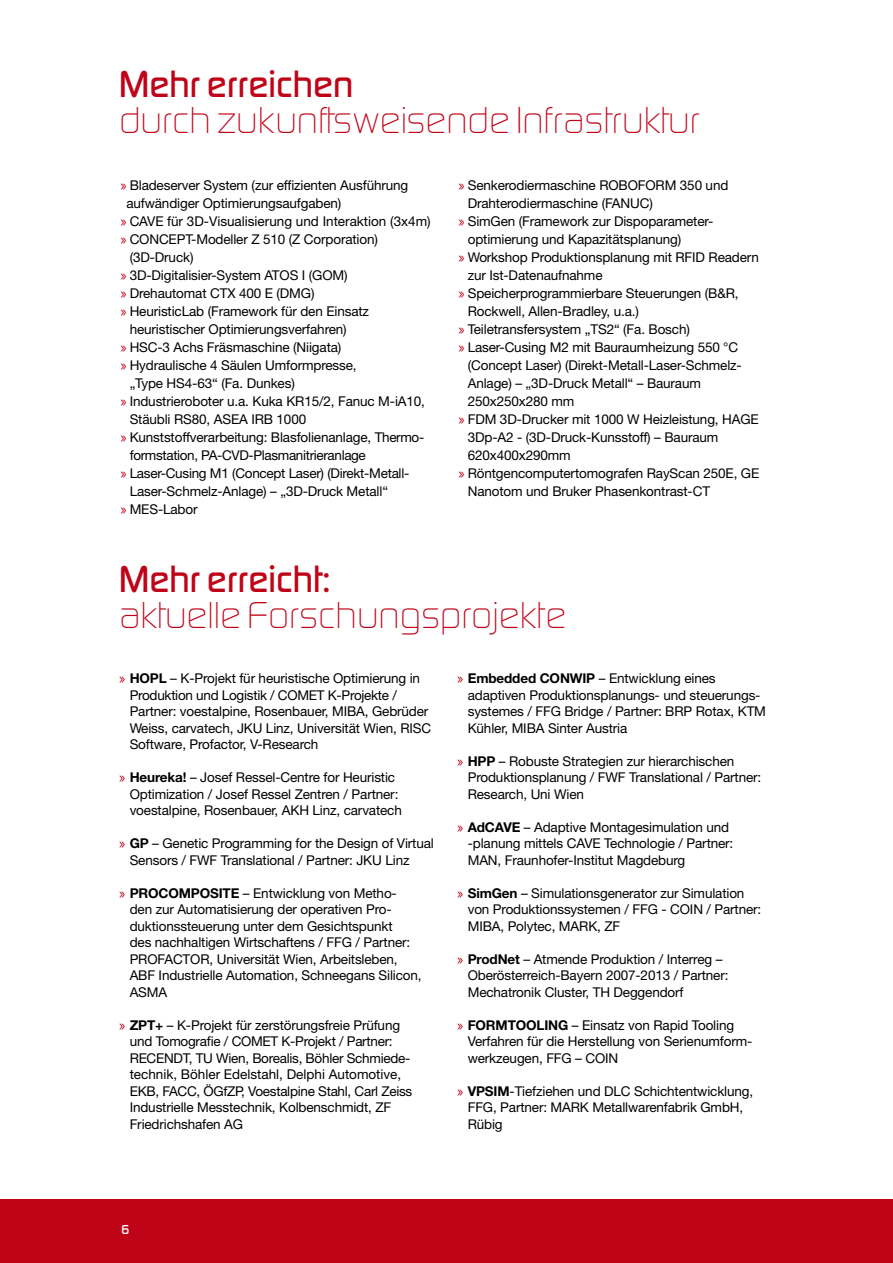
<style>
.page{position:relative;width:893px;height:1263px;background:#fff}
.page>*{position:absolute;margin:0;border:0;box-sizing:border-box;transform-origin:0 0}
.t1{font:300 39px "Digital Sans EF";letter-spacing:.01em;color:#c00418}
.t2{font:500 39px "Digital Sans EF";color:#c00418}
.t3{font:13.5px/16.5px "Helvetica Neue LT Std";letter-spacing:-.01em;color:#000}
.t4{font:500 13.5px "Digital Sans EF";color:#fff}
.s1{font-family:"Digital Sans EF";font-weight:500;color:#c00418}
.s2{font-weight:700}
</style>
<div class="page">
<div style="left:0;top:1199px;width:893px;height:64px;background:#c00418"></div>
<hr style="left:892px;top:180px;width:1px;height:965px;background:#e3e4e4">
<h1 class="t2" style="left:119px;top:61px;width:236px">Mehr erreichen</h1>
<h1 class="t1" style="left:119px;top:98px;width:582px">durch zukunftsweisende Infrastruktur</h1>
<p class="t3" style="left:121px;top:177px;width:289px"><span class="s1">»</span> Bladeserver System (zur effizienten Ausführung</p>
<p class="t3" style="left:126px;top:195px;width:216px">aufwändiger Optimierungsaufgaben)</p>
<p class="t3" style="left:121px;top:213px;width:312px"><span class="s1">»</span> CAVE für 3D-Visualisierung und Interaktion (3x4m)</p>
<p class="t3" style="left:121px;top:231px;width:259px"><span class="s1">»</span> CONCEPT-Modeller Z 510 (Z Corporation)</p>
<p class="t3" style="left:130px;top:249px;width:65px">(3D-Druck)</p>
<p class="t3" style="left:121px;top:267px;width:229px"><span class="s1">»</span> 3D-Digitalisier-System ATOS I (GOM)</p>
<p class="t3" style="left:121px;top:285px;width:195px"><span class="s1">»</span> Drehautomat CTX 400 E (DMG)</p>
<p class="t3" style="left:121px;top:303px;width:250px"><span class="s1">»</span> HeuristicLab (Framework für den Einsatz</p>
<p class="t3" style="left:130px;top:321px;width:219px">heuristischer Optimierungsverfahren)</p>
<p class="t3" style="left:121px;top:339px;width:222px"><span class="s1">»</span> HSC-3 Achs Fräsmaschine (Niigata)</p>
<p class="t3" style="left:121px;top:357px;width:238px"><span class="s1">»</span> Hydraulische 4 Säulen Umformpresse,</p>
<p class="t3" style="left:130px;top:375px;width:167px">„Type HS4-63“ (Fa. Dunkes)</p>
<p class="t3" style="left:121px;top:393px;width:306px"><span class="s1">»</span> Industrieroboter u.a. Kuka KR15/2, Fanuc M-iA10,</p>
<p class="t3" style="left:130px;top:411px;width:178px">Stäubli RS80, ASEA IRB 1000</p>
<p class="t3" style="left:121px;top:429px;width:305px"><span class="s1">»</span> Kunststoffverarbeitung: Blasfolienanlage, Thermo-</p>
<p class="t3" style="left:130px;top:447px;width:238px">formstation, PA-CVD-Plasmanitrieranlage</p>
<p class="t3" style="left:121px;top:465px;width:290px"><span class="s1">»</span> Laser-Cusing M1 (Concept Laser) (Direkt-Metall-</p>
<p class="t3" style="left:130px;top:483px;width:260px">Laser-Schmelz-Anlage) – „3D-Druck Metall“</p>
<p class="t3" style="left:121px;top:501px;width:79px"><span class="s1">»</span> MES-Labor</p>
<p class="t3" style="left:459px;top:177px;width:271px"><span class="s1">»</span> Senkerodiermaschine ROBOFORM 350 und</p>
<p class="t3" style="left:468px;top:195px;width:187px">Drahterodiermaschine (FANUC)</p>
<p class="t3" style="left:459px;top:213px;width:256px"><span class="s1">»</span> SimGen (Framework zur Dispoparameter-</p>
<p class="t3" style="left:468px;top:231px;width:215px">optimierung und Kapazitätsplanung)</p>
<p class="t3" style="left:459px;top:249px;width:302px"><span class="s1">»</span> Workshop Produktionsplanung mit RFID Readern</p>
<p class="t3" style="left:468px;top:267px;width:136px">zur Ist-Datenaufnahme</p>
<p class="t3" style="left:459px;top:285px;width:282px"><span class="s1">»</span> Speicherprogrammierbare Steuerungen (B&amp;R,</p>
<p class="t3" style="left:468px;top:303px;width:173px">Rockwell, Allen-Bradley, u.a.)</p>
<p class="t3" style="left:459px;top:321px;width:233px"><span class="s1">»</span> Teiletransfersystem „TS2“ (Fa. Bosch)</p>
<p class="t3" style="left:459px;top:339px;width:281px"><span class="s1">»</span> Laser-Cusing M2 mit Bauraumheizung 550 °C</p>
<p class="t3" style="left:468px;top:357px;width:276px">(Concept Laser) (Direkt-Metall-Laser-Schmelz-</p>
<p class="t3" style="left:468px;top:375px;width:235px">Anlage) – „3D-Druck Metall“ – Bauraum</p>
<p class="t3" style="left:468px;top:393px;width:108px">250x250x280 mm</p>
<p class="t3" style="left:459px;top:411px;width:302px"><span class="s1">»</span> FDM 3D-Drucker mit 1000 W Heizleistung, HAGE</p>
<p class="t3" style="left:468px;top:429px;width:252px">3Dp-A2 - (3D-Druck-Kunsstoff) – Bauraum</p>
<p class="t3" style="left:468px;top:447px;width:104px">620x400x290mm</p>
<p class="t3" style="left:459px;top:465px;width:302px"><span class="s1">»</span> Röntgencomputertomografen RayScan 250E, GE</p>
<p class="t3" style="left:468px;top:483px;width:244px">Nanotom und Bruker Phasenkontrast-CT</p>
<h1 class="t2" style="left:119px;top:555px;width:213px">Mehr erreicht:</h1>
<h1 class="t1" style="left:119px;top:592px;width:448px">aktuelle Forschungsprojekte</h1>
<p class="t3" style="left:130px;top:670px;width:303px;text-indent:-11px"><span class="s1">»</span> <span class="s2">HOPL</span> – K-Projekt für heuristische Optimierung in Produktion und Logistik / COMET K-Projekte / Partner: voestalpine, Rosenbauer, MIBA, Gebrüder Weiss, carvatech, JKU Linz, Universität Wien, RISC Software, Profactor, V-Research</p>
<p class="t3" style="left:130px;top:769px;width:274px;text-indent:-11px"><span class="s1">»</span> <span class="s2">Heureka!</span> – Josef Ressel-Centre for Heuristic<br>Optimization / Josef Ressel Zentren / Partner: voestalpine, Rosenbauer, AKH Linz, carvatech</p>
<p class="t3" style="left:130px;top:835px;width:306px;text-indent:-11px"><span class="s1">»</span> <span class="s2">GP</span> – Genetic Programming for the Design of Virtual<br>Sensors / FWF Translational / Partner: JKU Linz</p>
<p class="t3" style="left:130px;top:884px;width:293px;text-indent:-11px"><span class="s1">»</span> <span class="s2">PROCOMPOSITE</span> – Entwicklung von Metho&shy;den zur Automatisierung der operativen Pro&shy;duktionssteuerung unter dem Gesichtspunkt<br>des nachhaltigen Wirtschaftens / FFG / Partner:<br>PROFACTOR, Universität Wien, Arbeitsleben, ABF Industrielle Automation, Schneegans Silicon, ASMA</p>
<p class="t3" style="left:130px;top:1016px;width:284px;text-indent:-11px"><span class="s1">»</span> <span class="s2">ZPT+</span> – K-Projekt für zerstörungsfreie Prüfung und Tomografie / COMET K-Projekt / Partner:<br>RECENDT, TU Wien, Borealis, Böhler Schmiede&shy;technik, Böhler Edelstahl, Delphi Automotive, EKB, FACC, ÖGfZP, Voestalpine Stahl, Carl Zeiss Industrielle Messtechnik, Kolbenschmidt, ZF Friedrichshafen AG</p>
<p class="t3" style="left:468px;top:670px;width:300px;text-indent:-11px"><span class="s1">»</span> <span class="s2">Embedded CONWIP</span> – Entwicklung eines adaptiven Produktionsplanungs- und steuerungs&shy;systemes / FFG Bridge / Partner: BRP Rotax, KTM Kühler, MIBA Sinter Austria</p>
<p class="t3" style="left:468px;top:752px;width:295px;text-indent:-11px"><span class="s1">»</span> <span class="s2">HPP</span> – Robuste Strategien zur hierarchischen<br>Produktionsplanung / FWF Translational / Partner:<br>Research, Uni Wien</p>
<p class="t3" style="left:468px;top:818px;width:267px;text-indent:-11px"><span class="s1">»</span> <span class="s2">AdCAVE</span> – Adaptive Montagesimulation und -planung mittels CAVE Technologie / Partner:<br>MAN, Fraunhofer-Institut Magdeburg</p>
<p class="t3" style="left:468px;top:884px;width:295px;text-indent:-11px"><span class="s1">»</span> <span class="s2">SimGen</span> – Simulationsgenerator zur Simulation von Produktionssystemen / FFG - COIN / Partner:<br>MIBA, Polytec, MARK, ZF</p>
<p class="t3" style="left:468px;top:950px;width:262px;text-indent:-11px"><span class="s1">»</span> <span class="s2">ProdNet</span> – Atmende Produktion / Interreg –<br>Oberösterreich-Bayern 2007-2013 / Partner:<br>Mechatronik Cluster, TH Deggendorf</p>
<p class="t3" style="left:468px;top:1016px;width:286px;text-indent:-11px"><span class="s1">»</span> <span class="s2">FORMTOOLING</span> – Einsatz von Rapid Tooling<br>Verfahren für die Herstellung von Serienumform&shy;werkzeugen, FFG – COIN</p>
<p class="t3" style="left:468px;top:1082px;width:287px;text-indent:-11px"><span class="s1">»</span> <span class="s2">VPSIM</span>-Tiefziehen und DLC Schichtentwicklung,<br>FFG, Partner: MARK Metallwarenfabrik GmbH,<br>Rübig</p>
<p class="t4" style="left:122px;top:1221px;width:9px">6</p>
</div>
